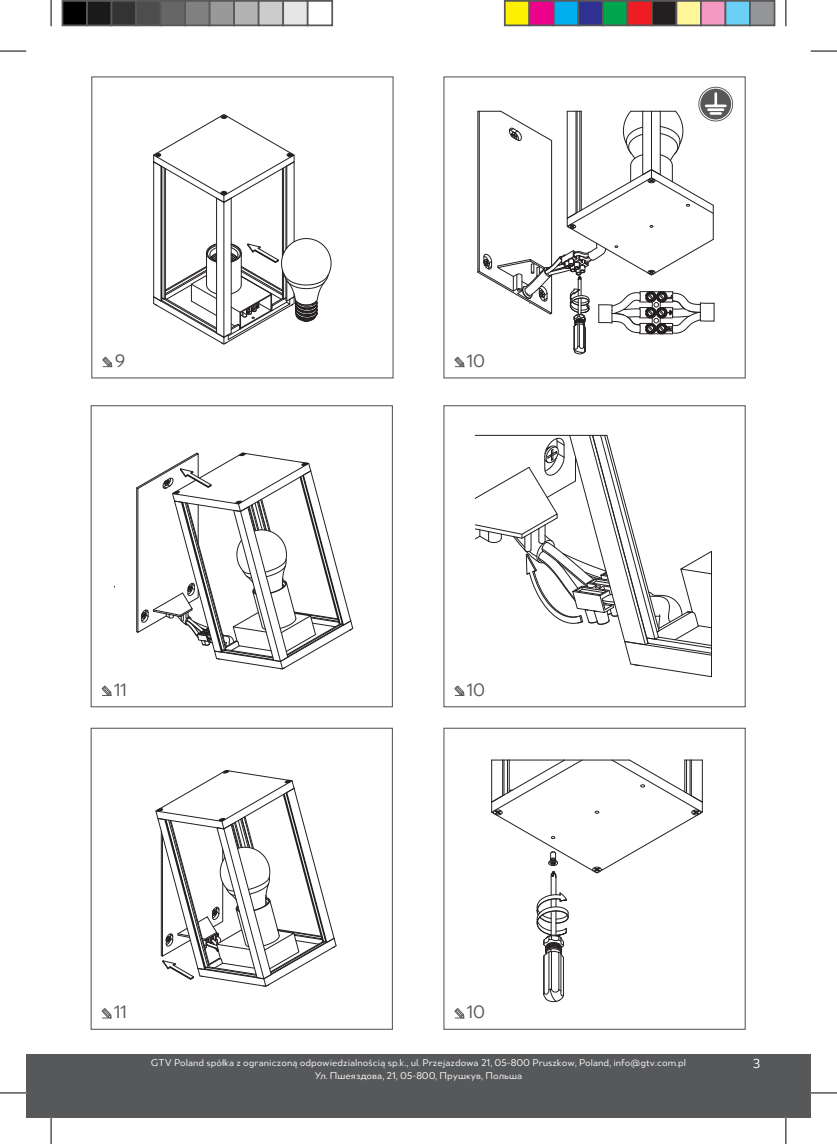
<style>
.page{position:relative;width:837px;height:1144px;background:#fff}
.page>*{position:absolute;margin:0;border:0;box-sizing:border-box;transform-origin:0 0}
.t1{font:19.07px "Merel";letter-spacing:-.025em;color:#57585a}
.t2{font:14px "Merel";color:#fff}
.t3{font:10.5px/12.6px "Merel";color:#fff;text-align:center}
</style>
<div class="page">
<div style="left:26px;top:1054px;width:784px;height:64px;background:#57585a"></div>
<div style="left:443px;top:405px;width:302px;height:302px;border:1px solid #57585a"></div>
<div style="left:443px;top:728px;width:302px;height:302px;border:1px solid #57585a"></div>
<div style="left:91px;top:405px;width:302px;height:302px;border:1px solid #57585a"></div>
<div style="left:91px;top:728px;width:302px;height:302px;border:1px solid #57585a"></div>
<svg style="left:153px;top:114px;width:179px;height:231px"></svg>
<svg style="left:136px;top:452px;width:218px;height:218px"></svg>
<svg style="left:155px;top:770px;width:182px;height:217px"></svg>
<svg style="left:475px;top:434px;width:237px;height:244px"></svg>
<hr style="left:543px;top:955px;width:1px;height:38px;background:#231f20">
<hr style="left:548px;top:952px;width:1px;height:37px;background:#231f20">
<hr style="left:551px;top:951px;width:1px;height:38px;background:#231f20">
<hr style="left:558px;top:952px;width:1px;height:38px;background:#231f20">
<hr style="left:560px;top:953px;width:1px;height:38px;background:#231f20">
<hr style="left:562px;top:957px;width:1px;height:38px;background:#231f20">
<svg style="left:543px;top:988px;width:21px;height:14px"></svg>
<svg style="left:491px;top:759px;width:212px;height:200px"></svg>
<svg style="left:103px;top:356px;width:9px;height:11px"></svg>
<svg style="left:454px;top:356px;width:10px;height:11px"></svg>
<svg style="left:454px;top:685px;width:10px;height:11px"></svg>
<svg style="left:454px;top:1008px;width:10px;height:11px"></svg>
<svg style="left:102px;top:685px;width:10px;height:11px"></svg>
<svg style="left:102px;top:1008px;width:10px;height:11px"></svg>
<svg style="left:698px;top:87px;width:34px;height:34px"></svg>
<div style="left:699px;top:88px;width:33px;height:32px;border:1px solid #fff;border-radius:50%"></div>
<svg style="left:477px;top:94px;width:248px;height:261px"></svg>
<svg style="left:0;top:51px;width:26px;height:1px"></svg>
<svg style="left:810px;top:51px;width:26px;height:1px"></svg>
<svg style="left:0;top:1092px;width:26px;height:1px"></svg>
<svg style="left:810px;top:1092px;width:26px;height:1px"></svg>
<svg style="left:51px;top:0;width:1px;height:26px"></svg>
<svg style="left:51px;top:1118px;width:1px;height:26px"></svg>
<svg style="left:785px;top:0;width:1px;height:26px"></svg>
<svg style="left:785px;top:1118px;width:1px;height:26px"></svg>
<div style="left:62px;top:1px;width:25px;height:24px;background:#000"></div>
<div style="left:62px;top:0;width:26px;height:26px;border:2px solid #595959"></div>
<div style="left:87px;top:1px;width:24px;height:24px;background:#1a1a1a"></div>
<div style="left:86px;top:0;width:26px;height:26px;border:2px solid #595959"></div>
<div style="left:111px;top:1px;width:25px;height:24px;background:#333"></div>
<div style="left:111px;top:0;width:26px;height:26px;border:2px solid #595959"></div>
<div style="left:136px;top:1px;width:24px;height:24px;background:#4d4d4d"></div>
<div style="left:135px;top:0;width:26px;height:26px;border:2px solid #595959"></div>
<div style="left:160px;top:1px;width:25px;height:24px;background:#666"></div>
<div style="left:160px;top:0;width:26px;height:26px;border:2px solid #595959"></div>
<div style="left:185px;top:1px;width:24px;height:24px;background:#808080"></div>
<div style="left:184px;top:0;width:26px;height:26px;border:2px solid #595959"></div>
<div style="left:209px;top:1px;width:25px;height:24px;background:#999"></div>
<div style="left:209px;top:0;width:26px;height:26px;border:2px solid #595959"></div>
<div style="left:234px;top:1px;width:24px;height:24px;background:#b3b3b3"></div>
<div style="left:233px;top:0;width:26px;height:26px;border:2px solid #595959"></div>
<div style="left:258px;top:1px;width:25px;height:24px;background:#ccc"></div>
<div style="left:258px;top:0;width:26px;height:26px;border:2px solid #595959"></div>
<div style="left:283px;top:1px;width:24px;height:24px;background:#e6e6e6"></div>
<div style="left:282px;top:0;width:26px;height:26px;border:2px solid #595959"></div>
<div style="left:307px;top:0;width:26px;height:26px;border:2px solid #595959"></div>
<div style="left:504px;top:1px;width:25px;height:24px;background:#fff101"></div>
<div style="left:503px;top:0;width:27px;height:26px;border:2px solid #595959"></div>
<div style="left:529px;top:1px;width:24px;height:24px;background:#ed028c"></div>
<div style="left:528px;top:0;width:26px;height:26px;border:2px solid #595959"></div>
<div style="left:553px;top:1px;width:25px;height:24px;background:#00aeef"></div>
<div style="left:552px;top:0;width:27px;height:26px;border:2px solid #595959"></div>
<div style="left:578px;top:1px;width:24px;height:24px;background:#2e3092"></div>
<div style="left:577px;top:0;width:26px;height:26px;border:2px solid #595959"></div>
<div style="left:602px;top:1px;width:25px;height:24px;background:#00a54f"></div>
<div style="left:601px;top:0;width:27px;height:26px;border:2px solid #595959"></div>
<div style="left:627px;top:1px;width:24px;height:24px;background:#ee1d23"></div>
<div style="left:626px;top:0;width:26px;height:26px;border:2px solid #595959"></div>
<div style="left:651px;top:1px;width:25px;height:24px;background:#231f20"></div>
<div style="left:650px;top:0;width:27px;height:26px;border:2px solid #595959"></div>
<div style="left:676px;top:1px;width:24px;height:24px;background:#fff79a"></div>
<div style="left:675px;top:0;width:26px;height:26px;border:2px solid #595959"></div>
<div style="left:700px;top:1px;width:25px;height:24px;background:#f499c2"></div>
<div style="left:699px;top:0;width:27px;height:26px;border:2px solid #595959"></div>
<div style="left:725px;top:1px;width:24px;height:24px;background:#6bcff6"></div>
<div style="left:724px;top:0;width:26px;height:26px;border:2px solid #595959"></div>
<div style="left:749px;top:1px;width:25px;height:24px;background:#939598"></div>
<div style="left:748px;top:0;width:27px;height:26px;border:2px solid #595959"></div>
<h1 class="t1" style="left:114px;top:346px;width:13px">9</h1>
<h1 class="t1" style="left:466px;top:346px;width:20px">10</h1>
<h1 class="t1" style="left:114px;top:675px;width:15px">11</h1>
<h1 class="t1" style="left:466px;top:675px;width:20px">10</h1>
<h1 class="t1" style="left:114px;top:998px;width:15px">11</h1>
<h1 class="t1" style="left:466px;top:998px;width:20px">10</h1>
<p class="t3" style="left:151px;top:1055px;width:536px">GTV Poland spółka z ograniczoną odpowiedzialnością sp.k., ul. Przejazdowa 21, 05-800 Pruszkow, Poland, info@gtv.com.pl<br>Ул. Пшеяздова, 21, 05-800, Прушкув, Польша</p>
<h2 class="t2" style="left:752px;top:1053px;width:9px">3</h2>
</div>
